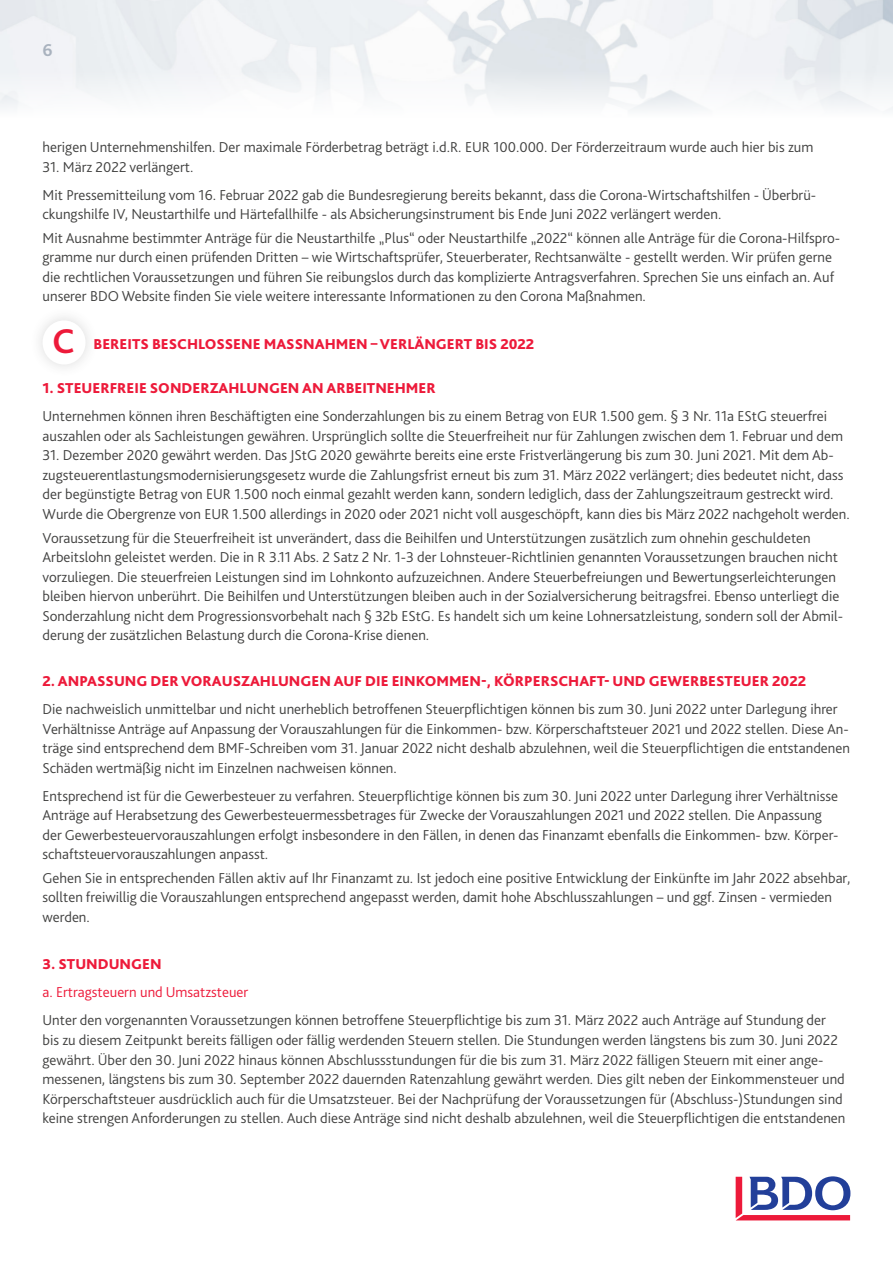
<style>
.page{position:relative;width:893px;height:1263px;background:#fff}
.page>*{position:absolute;margin:0;border:0;box-sizing:border-box;transform-origin:0 0}
.Adress_field_envelop{font:700 36px "Bliss Pro";color:#ed1a3a}
.Adress_field_envelop-2{font:700 18px "Bliss Pro";color:#a9b2be}
.Body_text{font:300 15px/19.5px "Bliss Pro";color:#414140}
.Subheading_level_1{font:800 15px "Bliss Pro";color:#ed1a3a}
.Body_text-2{font:800 15px "Bliss Pro";color:#ed1a3a}
.Subheading_level_3{font:300 15px "Bliss Pro";color:#ed1a3a}
</style>
<div class="page">
<img style="left:0;top:0;width:893px;height:56px">
<svg style="left:736px;top:1176px;width:114px;height:44px"></svg>
<p class="Adress_field_envelop-2" style="left:43px;top:39px;width:12px">6</p>
<p class="Body_text" style="left:43px;top:137px;width:772px">herigen Unternehmenshilfen. Der maximale Förderbetrag beträgt i.d.R. EUR 100.000. Der Förderzeitraum wurde auch hier bis zum</p>
<p class="Body_text" style="left:43px;top:156px;width:153px">31. März 2022 verlängert.</p>
<p class="Body_text" style="left:43px;top:184px;width:775px">Mit Pressemitteilung vom 16. Februar 2022 gab die Bundesregierung bereits bekannt, dass die Corona-Wirtschaftshilfen - Überbrü&shy;ckungshilfe IV, Neustarthilfe und Härtefallhilfe - als Absicherungsinstrument bis Ende Juni 2022 verlängert werden.</p>
<p class="Body_text" style="left:43px;top:228px;width:799px">Mit Ausnahme bestimmter Anträge für die Neustarthilfe „Plus“ oder Neustarthilfe „2022“ können alle Anträge für die Corona-Hilfspro&shy;gramme nur durch einen prüfenden Dritten – wie Wirtschaftsprüfer, Steuerberater, Rechtsanwälte - gestellt werden. Wir prüfen gerne die rechtlichen Voraussetzungen und führen Sie reibungslos durch das komplizierte Antragsverfahren. Sprechen Sie uns einfach an. Auf unserer BDO Website finden Sie viele weitere interessante Informationen zu den Corona Maßnahmen.</p>
<p class="Subheading_level_1" style="left:94px;top:335px;width:442px">BEREITS BESCHLOSSENE MASSNAHMEN – VERLÄNGERT BIS 2022</p>
<p class="Subheading_level_1" style="left:43px;top:379px;width:395px">1. STEUERFREIE SONDERZAHLUNGEN AN ARBEITNEHMER</p>
<p class="Body_text" style="left:43px;top:406px;width:802px">Unternehmen können ihren Beschäftigten eine Sonderzahlungen bis zu einem Betrag von EUR 1.500 gem. § 3 Nr. 11a EStG steuerfrei auszahlen oder als Sachleistungen gewähren. Ursprünglich sollte die Steuerfreiheit nur für Zahlungen zwischen dem 1. Februar und dem</p>
<p class="Body_text" style="left:43px;top:445px;width:809px">31. Dezember 2020 gewährt werden. Das JStG 2020 gewährte bereits eine erste Fristverlängerung bis zum 30. Juni 2021. Mit dem Ab&shy;zugsteuerentlastungsmodernisierungsgesetz wurde die Zahlungsfrist erneut bis zum 31. März 2022 verlängert; dies bedeutet nicht, dass der begünstigte Betrag von EUR 1.500 noch einmal gezahlt werden kann, sondern lediglich, dass der Zahlungszeitraum gestreckt wird.<br>Wurde die Obergrenze von EUR 1.500 allerdings in 2020 oder 2021 nicht voll ausgeschöpft, kann dies bis März 2022 nachgeholt werden.</p>
<p class="Body_text" style="left:43px;top:527px;width:802px">Voraussetzung für die Steuerfreiheit ist unverändert, dass die Beihilfen und Unterstützungen zusätzlich zum ohnehin geschuldeten Arbeitslohn geleistet werden. Die in R 3.11 Abs. 2 Satz 2 Nr. 1-3 der Lohnsteuer-Richtlinien genannten Voraussetzungen brauchen nicht vorzuliegen. Die steuerfreien Leistungen sind im Lohnkonto aufzuzeichnen. Andere Steuerbefreiungen und Bewertungserleichterungen bleiben hiervon unberührt. Die Beihilfen und Unterstützungen bleiben auch in der Sozialversicherung beitragsfrei. Ebenso unterliegt die Sonderzahlung nicht dem Progressionsvorbehalt nach § 32b EStG. Es handelt sich um keine Lohnersatzleistung, sondern soll der Abmil&shy;derung der zusätzlichen Belastung durch die Corona-Krise dienen.</p>
<p class="Body_text-2" style="left:43px;top:672px;width:765px">2. ANPASSUNG DER VORAUSZAHLUNGEN AUF DIE EINKOMMEN-, KÖRPERSCHAFT- UND GEWERBESTEUER 2022</p>
<p class="Body_text" style="left:43px;top:699px;width:809px">Die nachweislich unmittelbar und nicht unerheblich betroffenen Steuerpflichtigen können bis zum 30. Juni 2022 unter Darlegung ihrer Verhältnisse Anträge auf Anpassung der Vorauszahlungen für die Einkommen- bzw. Körperschaftsteuer 2021 und 2022 stellen. Diese An&shy;träge sind entsprechend dem BMF-Schreiben vom 31. Januar 2022 nicht deshalb abzulehnen, weil die Steuerpflichtigen die entstandenen Schäden wertmäßig nicht im Einzelnen nachweisen können.</p>
<p class="Body_text" style="left:43px;top:786px;width:797px">Entsprechend ist für die Gewerbesteuer zu verfahren. Steuerpflichtige können bis zum 30. Juni 2022 unter Darlegung ihrer Verhältnisse Anträge auf Herabsetzung des Gewerbesteuermessbetrages für Zwecke der Vorauszahlungen 2021 und 2022 stellen. Die Anpassung der Gewerbesteuervorauszahlungen erfolgt insbesondere in den Fällen, in denen das Finanzamt ebenfalls die Einkommen- bzw. Körper&shy;schaftsteuervorauszahlungen anpasst.</p>
<p class="Body_text" style="left:43px;top:868px;width:809px">Gehen Sie in entsprechenden Fällen aktiv auf Ihr Finanzamt zu. Ist jedoch eine positive Entwicklung der Einkünfte im Jahr 2022 absehbar, sollten freiwillig die Vorauszahlungen entsprechend angepasst werden, damit hohe Abschlusszahlungen – und ggf. Zinsen - vermieden werden.</p>
<p class="Subheading_level_1" style="left:43px;top:955px;width:121px">3. STUNDUNGEN</p>
<p class="Subheading_level_3" style="left:43px;top:983px;width:207px">a. Ertragsteuern und Umsatzsteuer</p>
<p class="Body_text" style="left:43px;top:1010px;width:804px">Unter den vorgenannten Voraussetzungen können betroffene Steuerpflichtige bis zum 31. März 2022 auch Anträge auf Stundung der bis zu diesem Zeitpunkt bereits fälligen oder fällig werdenden Steuern stellen. Die Stundungen werden längstens bis zum 30. Juni 2022 gewährt. Über den 30. Juni 2022 hinaus können Abschlussstundungen für die bis zum 31. März 2022 fälligen Steuern mit einer ange&shy;messenen, längstens bis zum 30. September 2022 dauernden Ratenzahlung gewährt werden. Dies gilt neben der Einkommensteuer und Körperschaftsteuer ausdrücklich auch für die Umsatzsteuer. Bei der Nachprüfung der Voraussetzungen für (Abschluss-)Stundungen sind keine strengen Anforderungen zu stellen. Auch diese Anträge sind nicht deshalb abzulehnen, weil die Steuerpflichtigen die entstandenen</p>
<p class="Adress_field_envelop" style="left:52px;top:319px;width:24px">C</p>
</div>
